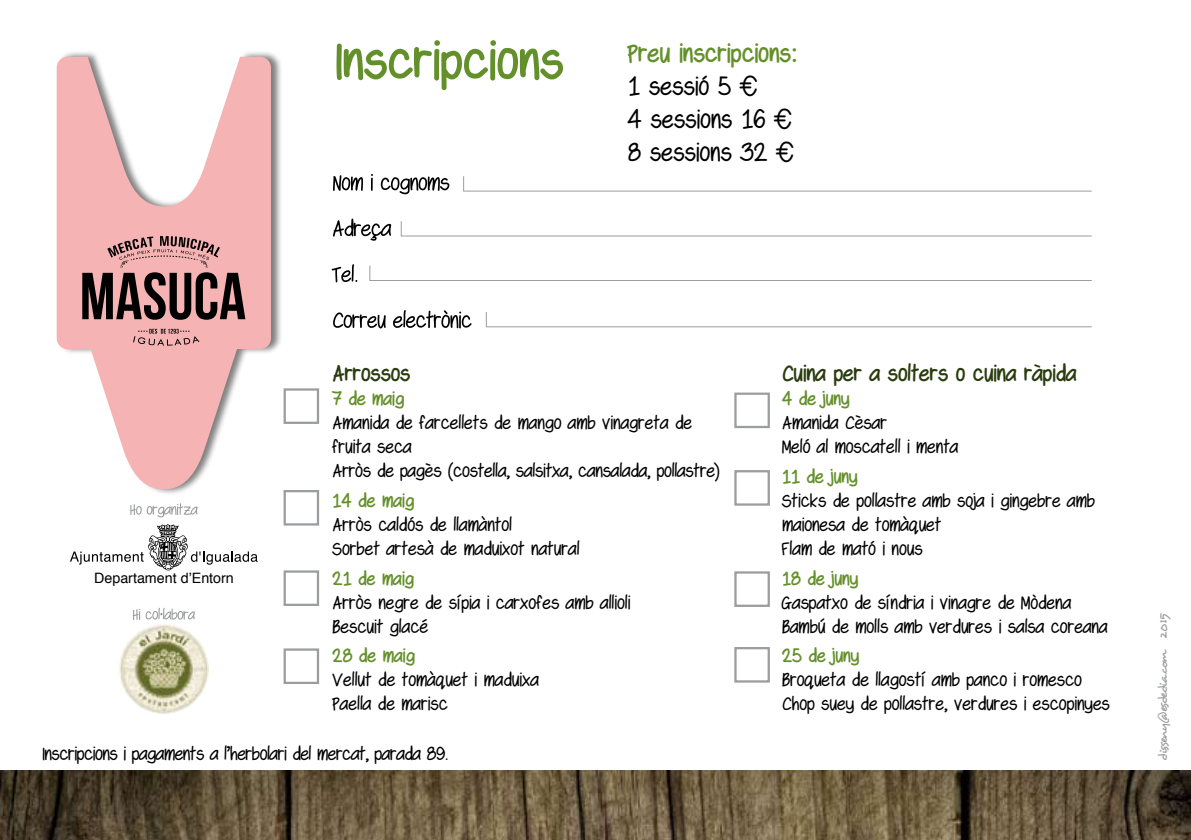
<style>
.page{position:relative;width:1191px;height:840px;background:#fff}
.page>*{position:absolute;margin:0;border:0;box-sizing:border-box;transform-origin:0 0}
.t1{font:27.4px/32.8px "Swagger";letter-spacing:.02em;color:#000}
.t2{font:700 27.4px "Swagger";letter-spacing:.02em;color:#64902b}
.t3{font:700 24px "Swagger";letter-spacing:.02em;color:#2a3b0e}
.t4{font:20px/24px "Swagger";letter-spacing:.02em;color:#000}
.t5{font:700 20px "Swagger";letter-spacing:.02em;color:#64902b}
.t6{font:20px "Swagger";color:#000}
.t7{font:14.2px "Helvetica";color:#000}
.t8{font:12.6px "Desyrel";letter-spacing:-.09em;color:#9c9d9f}
</style>
<div class="page">
<svg style="left:333px;top:310px;width:138px;height:18px"></svg>
<svg style="left:332px;top:264px;width:25px;height:18px"></svg>
<svg style="left:333px;top:218px;width:58px;height:22px"></svg>
<svg style="left:333px;top:174px;width:116px;height:20px"></svg>
<svg style="left:463px;top:176px;width:629px;height:16px"></svg>
<svg style="left:400px;top:221px;width:692px;height:16px"></svg>
<svg style="left:369px;top:265px;width:723px;height:16px"></svg>
<svg style="left:485px;top:312px;width:607px;height:15px"></svg>
<div style="left:283px;top:388px;width:36px;height:35px;border:2px solid #9c9d9f"></div>
<div style="left:283px;top:489px;width:36px;height:36px;border:2px solid #9c9d9f"></div>
<div style="left:283px;top:570px;width:36px;height:35px;border:2px solid #9c9d9f"></div>
<div style="left:283px;top:648px;width:36px;height:35px;border:2px solid #9c9d9f"></div>
<svg style="left:70px;top:524px;width:188px;height:46px"></svg>
<div style="left:56px;top:50px;width:227px;height:445px;background:#000;opacity:.5"></div>
<svg style="left:57px;top:57px;width:214px;height:432px;fill:#f5b3b3"></svg>
<svg style="left:82px;top:236px;width:163px;height:83px"></svg>
<svg style="left:133px;top:328px;width:66px;height:17px"></svg>
<svg style="left:336px;top:40px;width:227px;height:50px"></svg>
<img style="left:119px;top:623px;width:90px;height:90px;border-radius:45px">
<svg style="left:133px;top:607px;width:62px;height:12px"></svg>
<svg style="left:130px;top:503px;width:68px;height:14px"></svg>
<img style="left:0;top:770px;width:1191px;height:69px">
<div style="left:734px;top:392px;width:36px;height:36px;border:2px solid #9c9d9f"></div>
<div style="left:734px;top:470px;width:36px;height:35px;border:2px solid #9c9d9f"></div>
<div style="left:734px;top:571px;width:36px;height:35px;border:2px solid #9c9d9f"></div>
<div style="left:734px;top:646px;width:36px;height:36px;border:2px solid #9c9d9f"></div>
<h1 class="t2" style="left:627px;top:39px;width:169px">Preu inscripcions:</h1>
<h1 class="t1" style="left:627px;top:70px;width:167px">1 sessió 5 €<br>4 sessions 16 €<br>8 sessions 32 €</h1>
<p class="t7" style="left:94px;top:565px;width:141px">Departament d’Entorn</p>
<p class="t3" style="left:332px;top:361px;width:79px">Arrossos</p>
<p class="t5" style="left:332px;top:388px;width:73px">7 de maig</p>
<p class="t4" style="left:332px;top:411px;width:388px">Amanida de farcellets de mango amb vinagreta de fruita seca<br>Arròs de pagès (costella, salsitxa, cansalada, pollastre)</p>
<p class="t5" style="left:332px;top:490px;width:83px">14 de maig</p>
<p class="t4" style="left:332px;top:512px;width:248px">Arròs caldós de llamàntol<br>Sorbet artesà de maduixot natural</p>
<p class="t5" style="left:332px;top:567px;width:83px">21 de maig</p>
<p class="t4" style="left:332px;top:590px;width:299px">Arròs negre de sípia i carxofes amb allioli<br>Bescuit glacé</p>
<p class="t5" style="left:332px;top:645px;width:83px">28 de maig</p>
<p class="t4" style="left:332px;top:668px;width:208px">Vellut de tomàquet i maduixa<br>Paella de marisc</p>
<p class="t6" style="left:42px;top:742px;width:407px">Inscripcions i pagaments a l’herbolari del mercat, parada 89.</p>
<p class="t3" style="left:781px;top:361px;width:296px">Cuina per a solters o cuina ràpida</p>
<p class="t5" style="left:781px;top:388px;width:69px">4 de juny</p>
<p class="t4" style="left:781px;top:411px;width:178px">Amanida Cèsar<br>Meló al moscatell i menta</p>
<p class="t5" style="left:781px;top:466px;width:77px">11 de juny</p>
<p class="t4" style="left:781px;top:488px;width:314px">Sticks de pollastre amb soja i gingebre amb maionesa de tomàquet<br>Flam de mató i nous</p>
<p class="t5" style="left:781px;top:567px;width:77px">18 de juny</p>
<p class="t4" style="left:781px;top:590px;width:327px">Gaspatxo de síndria i vinagre de Mòdena<br>Bambú de molls amb verdures i salsa coreana</p>
<p class="t5" style="left:781px;top:645px;width:79px">25 de juny</p>
<p class="t4" style="left:781px;top:668px;width:329px">Broqueta de llagostí amb panco i romesco<br>Chop suey de pollastre, verdures i escopinyes</p>
<p class="t8" style="left:1155px;top:760px;width:149px;rotate:-90deg">disseny@esdedia.com 2015</p>
</div>
